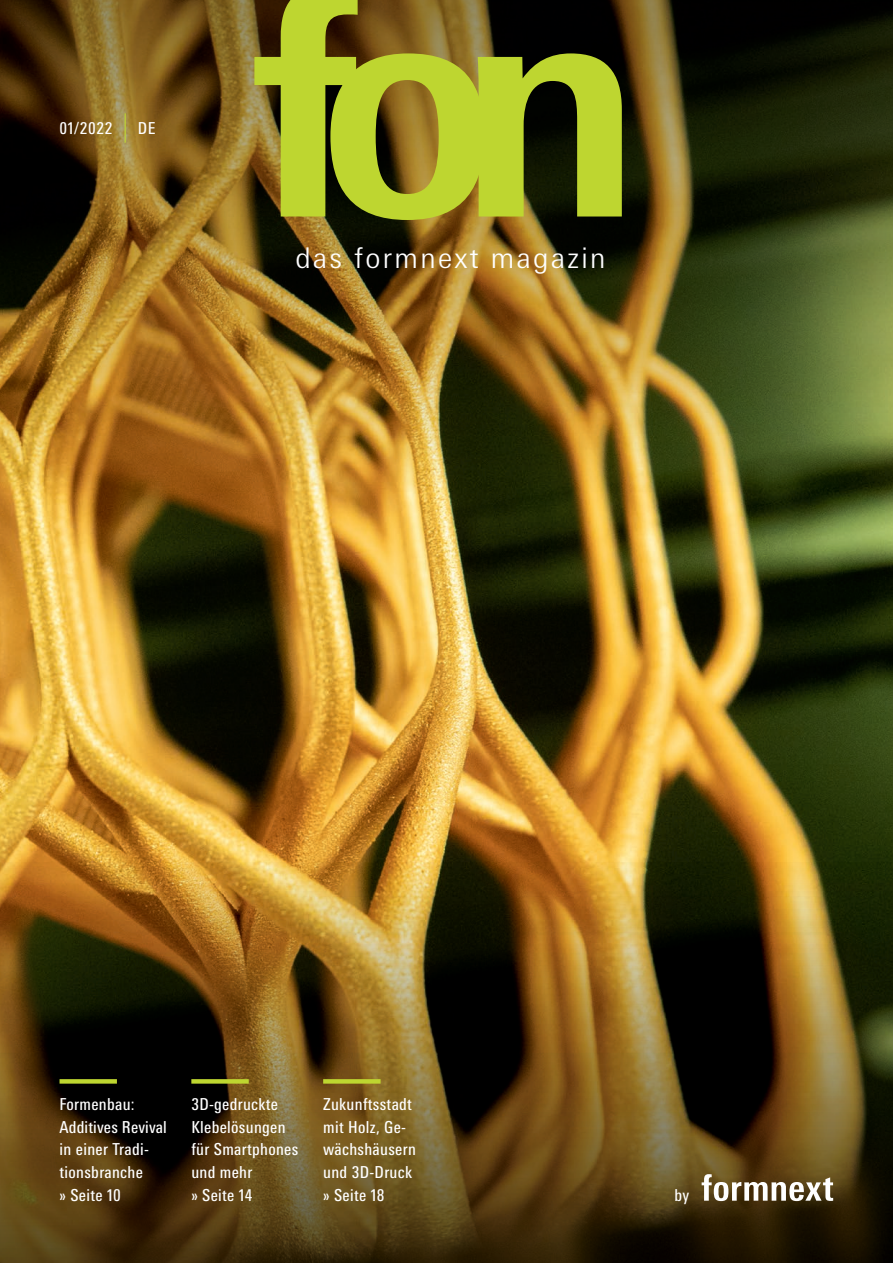
<style>
.page{position:relative;width:893px;height:1263px;background:#fff}
.page>*{position:absolute;margin:0;border:0;box-sizing:border-box;transform-origin:0 0}
.t1{font:700 316.65px "Messe Univers";color:#bed630}
.t2{font:300 28.5px "Messe Univers";letter-spacing:.08em;color:#fff}
.t3{font:condensed 16.5px/22.6px "Messe Univers";letter-spacing:.02em;color:#fff}
</style>
<div class="page">
<img style="left:0;top:496px;width:893px;height:362px">
<img style="left:0;top:0;width:893px;height:496px">
<img style="left:0;top:858px;width:893px;height:405px">
<hr style="left:125px;top:113px;width:1px;height:30px;background:#bed630">
<div style="left:60px;top:1079px;width:57px;height:5px;background:#bed630"></div>
<div style="left:191px;top:1079px;width:58px;height:5px;background:#bed630"></div>
<div style="left:323px;top:1079px;width:58px;height:5px;background:#bed630"></div>
<svg style="left:702px;top:1174px;width:131px;height:27px"></svg>
<p class="t3" style="left:60px;top:116px;width:54px">01/2022</p>
<p class="t3" style="left:138px;top:116px;width:19px">DE</p>
<h1 class="t1" style="left:251px;top:-92px;width:393px">fon</h1>
<h2 class="t2" style="left:295px;top:240px;width:312px">das formnext magazin</h2>
<p class="t3" style="left:60px;top:1092px;width:109px">Formenbau:<br>Additives Revival in einer Tradi&shy;tionsbranche<br>» Seite 10</p>
<p class="t3" style="left:191px;top:1092px;width:108px">3D-gedruckte<br>Klebelösungen für Smartphones und mehr<br>» Seite 14</p>
<p class="t3" style="left:323px;top:1092px;width:94px">Zukunftsstadt mit Holz, Ge&shy;wächshäusern und 3D--Druck » Seite 18</p>
<p class="t3" style="left:674px;top:1183px;width:16px">by</p>
</div>
